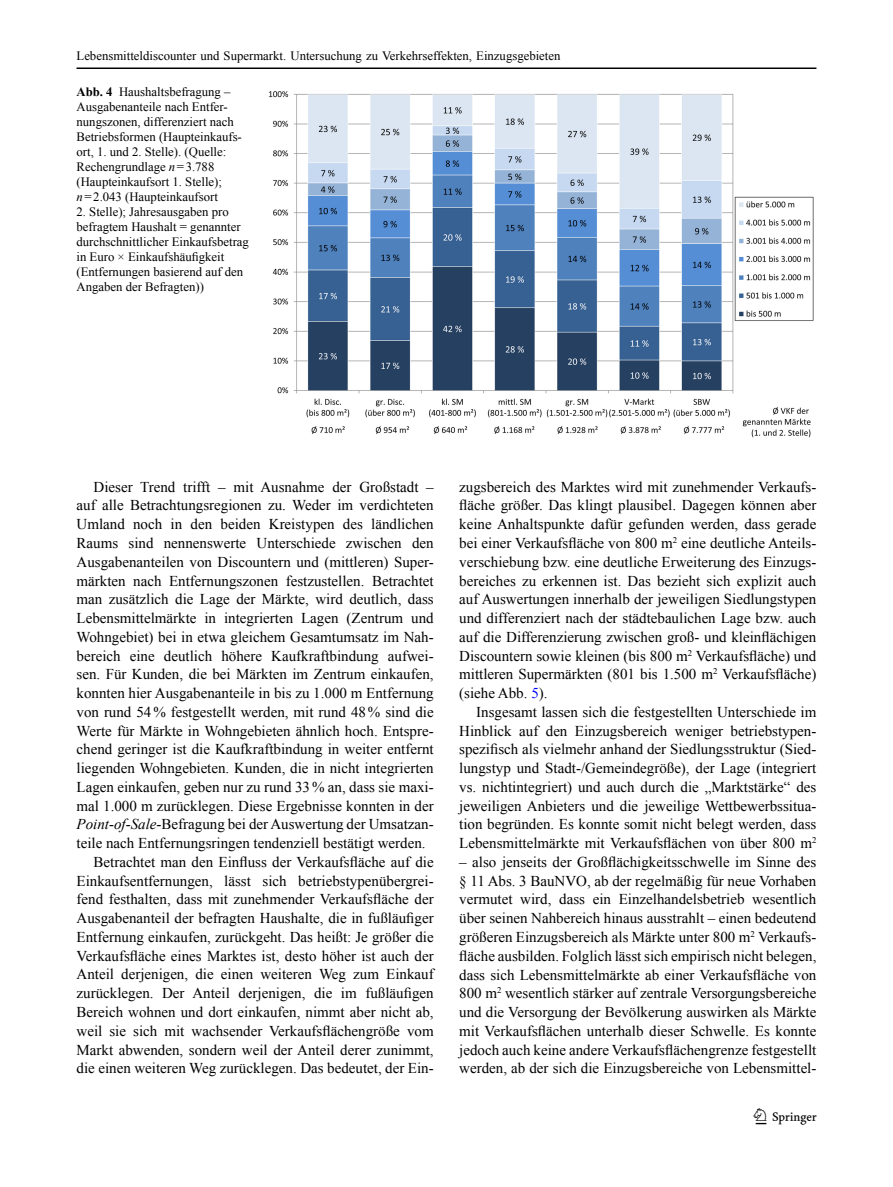
<style>
.page{position:relative;width:893px;height:1187px;background:#fff}
.page>*{position:absolute;margin:0;border:0;box-sizing:border-box;transform-origin:0 0}
.t1{font:22.5px "Springnew";color:#000}
.t2{font:15px/18.8px "Times New Roman";color:#000;text-align:justify}
.t3{font:12.75px/15px "Times New Roman";color:#000}
.s1{font-weight:700}
.s2{font-style:italic}
.s3{color:#00f}
</style>
<div class="page">
<hr style="left:77px;top:67px;width:739px;height:2px;background:#000">
<img style="left:268px;top:91px;width:546px;height:347px">
<p class="t3" style="left:77px;top:48px;width:485px">Lebensmitteldiscounter und Supermarkt. Untersuchung zu Verkehrseffekten, Einzugsgebieten</p>
<p class="t3" style="left:77px;top:84px;width:167px"><span class="s1">Abb. 4</span> Haushaltsbefragung –<br>Ausgabenanteile nach Entfer&shy;nungszonen, differenziert nach<br>Betriebsformen (Haupteinkaufs&shy;ort, 1. und 2. Stelle). (Quelle:<br>Rechengrundlage <span class="s2">n</span>=3.788 (Haupteinkaufsort 1. Stelle); <span class="s2">n</span>=2.043 (Haupteinkaufsort</p>
<p class="t3" style="left:77px;top:204px;width:174px">2. Stelle); Jahresausgaben pro befragtem Haushalt = genannter durchschnittlicher Einkaufsbetrag in Euro × Einkaufshäufigkeit (Entfernungen basierend auf den<br>Angaben der Befragten))</p>
<p class="t2" style="left:94px;top:477px;width:342px">Dieser Trend trifft – mit Ausnahme der Großstadt –</p>
<p class="t2" style="left:77px;top:496px;width:359px">auf alle Betrachtungsregionen zu. Weder im verdichteten</p>
<p class="t2" style="left:77px;top:514px;width:359px">Umland noch in den beiden Kreistypen des ländlichen</p>
<p class="t2" style="left:77px;top:533px;width:359px">Raums sind nennenswerte Unterschiede zwischen den</p>
<p class="t2" style="left:77px;top:552px;width:359px">Ausgabenanteilen von Discountern und (mittleren) Super-</p>
<p class="t2" style="left:77px;top:571px;width:359px">märkten nach Entfernungszonen festzustellen. Betrachtet</p>
<p class="t2" style="left:77px;top:589px;width:359px">man zusätzlich die Lage der Märkte, wird deutlich, dass</p>
<p class="t2" style="left:77px;top:608px;width:359px">Lebensmittelmärkte in integrierten Lagen (Zentrum und</p>
<p class="t2" style="left:77px;top:627px;width:359px">Wohngebiet) bei in etwa gleichem Gesamtumsatz im Nah-</p>
<p class="t2" style="left:77px;top:646px;width:359px">bereich eine deutlich höhere Kaufkraftbindung aufwei-</p>
<p class="t2" style="left:77px;top:664px;width:359px">sen. Für Kunden, die bei Märkten im Zentrum einkaufen,</p>
<p class="t2" style="left:77px;top:683px;width:359px">konnten hier Ausgabenanteile in bis zu 1.000 m Entfernung</p>
<p class="t2" style="left:77px;top:702px;width:359px">von rund 54% festgestellt werden, mit rund 48% sind die</p>
<p class="t2" style="left:77px;top:721px;width:359px">Werte für Märkte in Wohngebieten ähnlich hoch. Entspre-</p>
<p class="t2" style="left:77px;top:739px;width:359px">chend geringer ist die Kaufkraftbindung in weiter entfernt</p>
<p class="t2" style="left:77px;top:758px;width:359px">liegenden Wohngebieten. Kunden, die in nicht integrierten</p>
<p class="t2" style="left:77px;top:777px;width:359px">Lagen einkaufen, geben nur zu rund 33% an, dass sie maxi-</p>
<p class="t2" style="left:77px;top:796px;width:359px">mal 1.000 m zurücklegen. Diese Ergebnisse konnten in der</p>
<p class="t2" style="left:77px;top:814px;width:359px"><span class="s2">Point-of-Sale</span>-Befragung bei der Auswertung der Umsatzan-</p>
<p class="t2" style="left:77px;top:833px;width:351px">teile nach Entfernungsringen tendenziell bestätigt werden.</p>
<p class="t2" style="left:94px;top:852px;width:342px">Betrachtet man den Einfluss der Verkaufsfläche auf die</p>
<p class="t2" style="left:77px;top:871px;width:359px">Einkaufsentfernungen, lässt sich betriebstypenübergrei-</p>
<p class="t2" style="left:77px;top:889px;width:359px">fend festhalten, dass mit zunehmender Verkaufsfläche der</p>
<p class="t2" style="left:77px;top:908px;width:359px">Ausgabenanteil der befragten Haushalte, die in fußläufiger</p>
<p class="t2" style="left:77px;top:927px;width:359px">Entfernung einkaufen, zurückgeht. Das heißt: Je größer die</p>
<p class="t2" style="left:77px;top:946px;width:359px">Verkaufsfläche eines Marktes ist, desto höher ist auch der</p>
<p class="t2" style="left:77px;top:964px;width:359px">Anteil derjenigen, die einen weiteren Weg zum Einkauf</p>
<p class="t2" style="left:77px;top:983px;width:359px">zurücklegen. Der Anteil derjenigen, die im fußläufigen</p>
<p class="t2" style="left:77px;top:1002px;width:359px">Bereich wohnen und dort einkaufen, nimmt aber nicht ab,</p>
<p class="t2" style="left:77px;top:1021px;width:359px">weil sie sich mit wachsender Verkaufsflächengröße vom</p>
<p class="t2" style="left:77px;top:1039px;width:359px">Markt abwenden, sondern weil der Anteil derer zunimmt,</p>
<p class="t2" style="left:77px;top:1058px;width:359px">die einen weiteren Weg zurücklegen. Das bedeutet, der Ein-</p>
<p class="t2" style="left:459px;top:477px;width:359px">zugsbereich des Marktes wird mit zunehmender Verkaufs&shy;fläche größer. Das klingt plausibel. Dagegen können aber keine Anhaltspunkte dafür gefunden werden, dass gerade bei einer Verkaufsfläche von 800 m<sup>2</sup> eine deutliche Anteils&shy;verschiebung bzw. eine deutliche Erweiterung des Einzugs&shy;bereiches zu erkennen ist. Das bezieht sich explizit auch auf Auswertungen innerhalb der jeweiligen Siedlungstypen und differenziert nach der städtebaulichen Lage bzw. auch auf die Differenzierung zwischen groß- und kleinflächigen Discountern sowie kleinen (bis 800 m<sup>2</sup> Verkaufsfläche) und mittleren Supermärkten (801 bis 1.500 m<sup>2</sup> Verkaufsfläche) (siehe Abb. <span class="s3">5</span>).</p>
<p class="t2" style="left:459px;top:702px;width:359px;text-indent:17px">Insgesamt lassen sich die festgestellten Unterschiede im Hinblick auf den Einzugsbereich weniger betriebstypen&shy;spezifisch als vielmehr anhand der Siedlungsstruktur (Sied&shy;lungstyp und Stadt-/Gemeindegröße), der Lage (integriert vs. nichtintegriert) und auch durch die „Marktstärke“ des jeweiligen Anbieters und die jeweilige Wettbewerbssitua&shy;tion begründen. Es konnte somit nicht belegt werden, dass Lebensmittelmärkte mit Verkaufsflächen von über 800 m<sup>2</sup></p>
<p class="t2" style="left:459px;top:852px;width:359px">– also jenseits der Großflächigkeitsschwelle im Sinne des § 11 Abs. 3 BauNVO, ab der regelmäßig für neue Vorhaben vermutet wird, dass ein Einzelhandelsbetrieb wesentlich über seinen Nahbereich hinaus ausstrahlt – einen bedeutend größeren Einzugsbereich als Märkte unter 800 m<sup>2</sup> Verkaufs&shy;fläche ausbilden. Folglich lässt sich empirisch nicht belegen, dass sich Lebensmittelmärkte ab einer Verkaufsfläche von 800 m<sup>2</sup> wesentlich stärker auf zentrale Versorgungsbereiche und die Versorgung der Bevölkerung auswirken als Märkte mit Verkaufsflächen unterhalb dieser Schwelle. Es konnte jedoch auch keine andere Verkaufsflächengrenze festgestellt werden, ab der sich die Einzugsbereiche von Lebensmittel-</p>
<h1 class="t1" style="left:756px;top:1108px;width:63px">1 3</h1>
</div>
